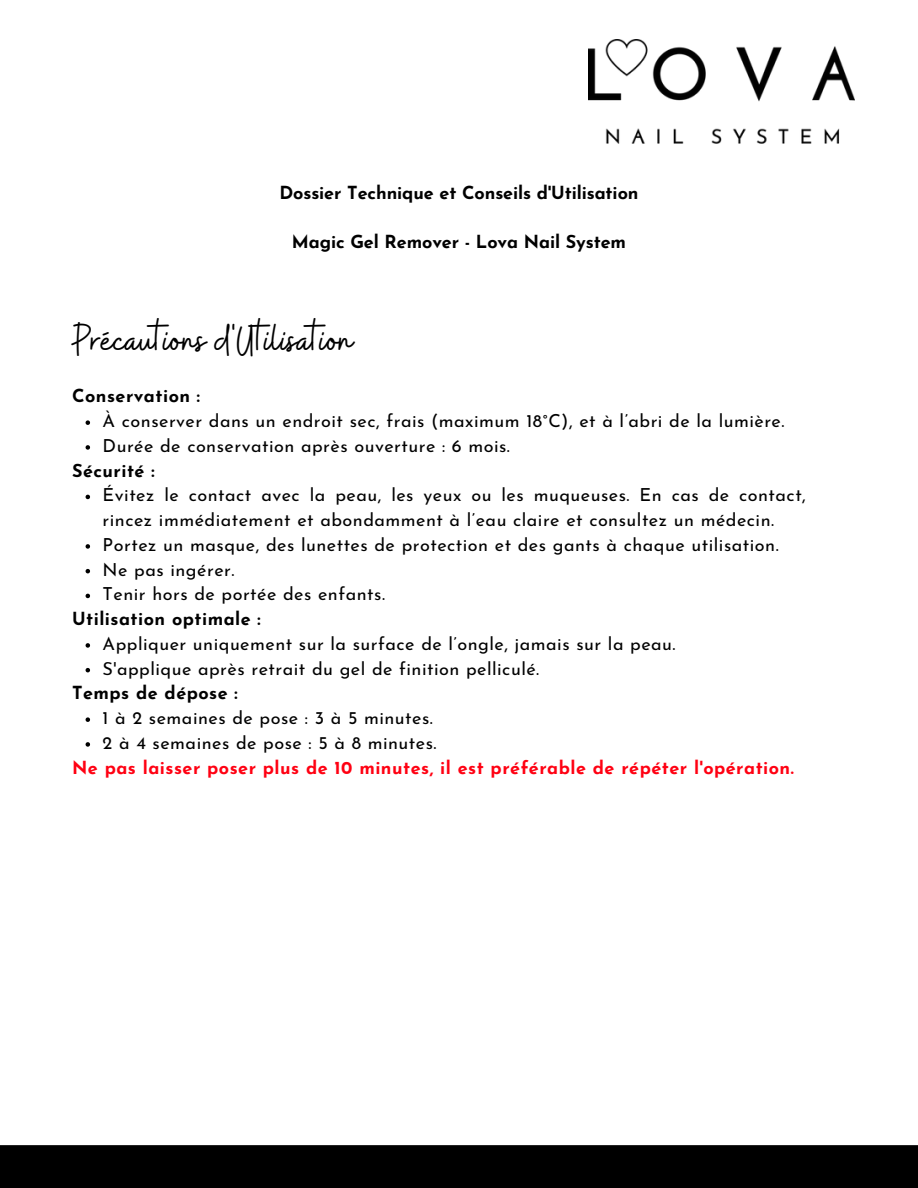
<style>
.page{position:relative;width:918px;height:1188px;background:#fff}
.page>*{position:absolute;margin:0;border:0;box-sizing:border-box;transform-origin:0 0}
.t1{font:45px "Buffalo";color:#000}
.t2{font:18px/24.8px "Josefin Sans";letter-spacing:.025em;color:#000}
.t3{font:700 18px "Josefin Sans";letter-spacing:.025em;color:#ff0012}
.t4{font:700 18px "Josefin Sans";letter-spacing:-.005em;color:#000}
.t5{font:700 18px "Josefin Sans";letter-spacing:.025em;color:#000}
</style>
<div class="page">
<div style="left:0;top:1145px;width:918px;height:43px;background:#000"></div>
<svg style="left:86px;top:420px;width:4px;height:5px"></svg>
<svg style="left:86px;top:445px;width:4px;height:5px"></svg>
<svg style="left:86px;top:495px;width:4px;height:4px"></svg>
<svg style="left:86px;top:544px;width:4px;height:5px"></svg>
<svg style="left:86px;top:569px;width:4px;height:4px"></svg>
<svg style="left:86px;top:594px;width:4px;height:4px"></svg>
<svg style="left:86px;top:643px;width:4px;height:5px"></svg>
<svg style="left:86px;top:668px;width:4px;height:4px"></svg>
<svg style="left:86px;top:717px;width:4px;height:5px"></svg>
<svg style="left:86px;top:742px;width:4px;height:5px"></svg>
<img style="left:589px;top:40px;width:265px;height:103px">
<p class="t4" style="left:279px;top:176px;width:361px">Dossier Technique et Conseils d'Utilisation</p>
<p class="t4" style="left:292px;top:226px;width:336px">Magic Gel Remover - Lova Nail System</p>
<h1 class="t1" style="left:72px;top:314px;width:282px">Précautions d'Utilisation</h1>
<p class="t5" style="left:72px;top:380px;width:130px">Conservation :</p>
<p class="t2" style="left:103px;top:406px;width:683px">À conserver dans un endroit sec, frais (maximum 18°C), et à l’abri de la lumière.<br>Durée de conservation après ouverture : 6 mois.</p>
<p class="t5" style="left:72px;top:454px;width:84px">Sécurité :</p>
<p class="t2" style="left:103px;top:481px;width:705px">Évitez le contact avec la peau, les yeux ou les muqueuses. En cas de contact, rincez immédiatement et abondamment à l’eau claire et consultez un médecin.<br>Portez un masque, des lunettes de protection et des gants à chaque utilisation.<br>Ne pas ingérer.<br>Tenir hors de portée des enfants.</p>
<p class="t5" style="left:72px;top:603px;width:190px">Utilisation optimale :</p>
<p class="t2" style="left:103px;top:629px;width:575px">Appliquer uniquement sur la surface de l’ongle, jamais sur la peau.<br>S'applique après retrait du gel de finition pelliculé.</p>
<p class="t5" style="left:72px;top:677px;width:167px">Temps de dépose :</p>
<p class="t2" style="left:103px;top:703px;width:336px">1 à 2 semaines de pose : 3 à 5 minutes.<br>2 à 4 semaines de pose : 5 à 8 minutes.</p>
<p class="t3" style="left:72px;top:751px;width:723px">Ne pas laisser poser plus de 10 minutes, il est préférable de répéter l'opération.</p>
</div>
